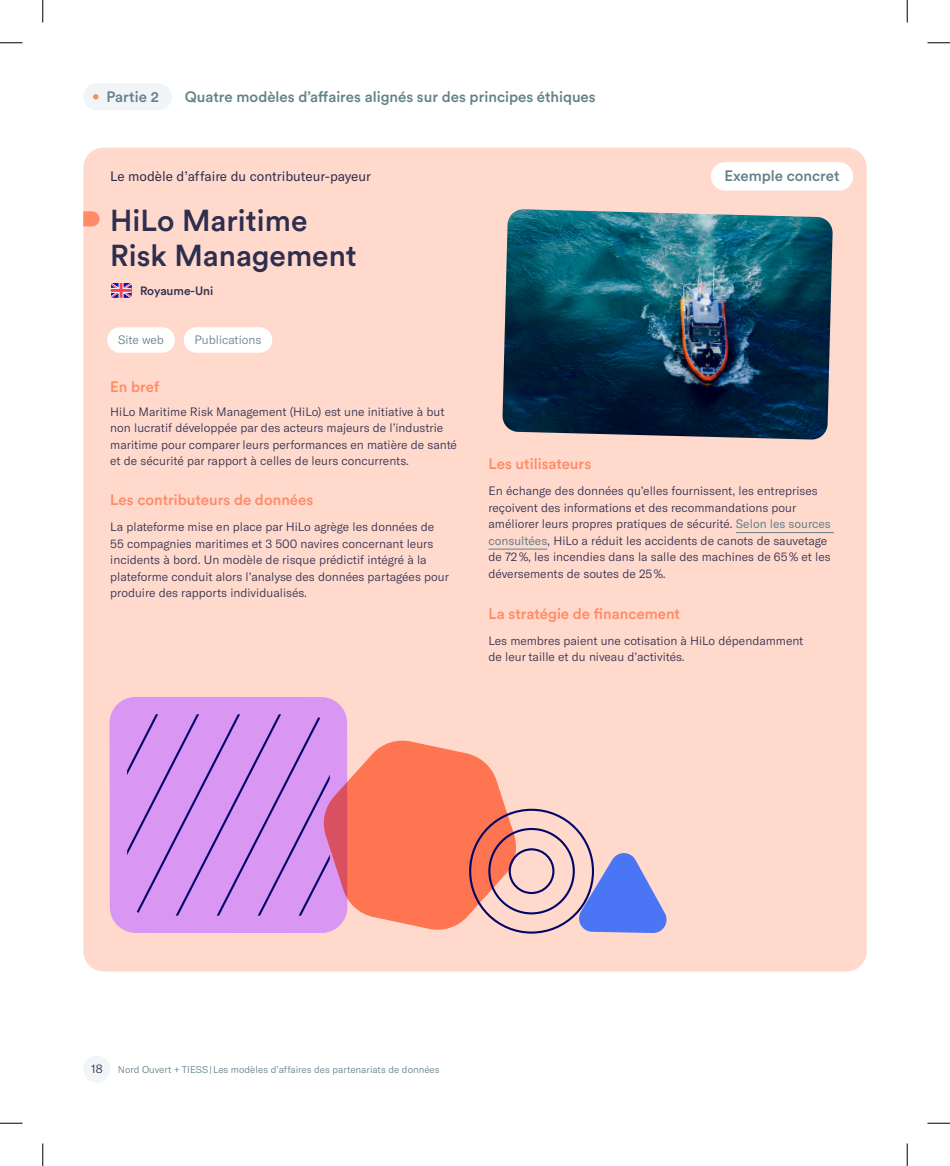
<style>
.page{position:relative;width:950px;height:1166px;background:#fff}
.page>*{position:absolute;margin:0;border:0;box-sizing:border-box;transform-origin:0 0}
.t1{font:500 30px/34.5px "Circular Std";color:#2e2e4f}
.t2{font:500 15px "Circular Std";color:#63818a}
.t3{font:500 15px "Circular Std";color:#ff8a66}
.t4{font:13.5px "GT America";color:#2e2e4f}
.t5{font:300 12px/16.5px "GT America";color:#2e2e4f}
.t6{font:300 12px "GT America";color:#63818a}
.t7{font:500 12px "Circular Std";letter-spacing:-.005em;color:#2e2e4f}
.t8{font:300 9.75px "GT America";color:#63818a}
.s1{font-weight:400;color:#63818a}
</style>
<div class="page">
<div style="left:83px;top:1055px;width:27px;height:27px;background:#f2f5f7;border-radius:50%"></div>
<div style="left:83px;top:148px;width:783px;height:823px;background:#ffd9cc;border-radius:20px"></div>
<img style="left:502px;top:209px;width:330px;height:231px">
<div style="left:83px;top:83px;width:89px;height:27px;background:#f2f5f7;border-radius:14px"></div>
<svg style="left:93px;top:94px;width:5px;height:5px"></svg>
<div style="left:710px;top:162px;width:143px;height:29px;background:#fff;border-radius:14px"></div>
<div style="left:107px;top:327px;width:68px;height:26px;background:#fff;border-radius:13px"></div>
<div style="left:184px;top:327px;width:88px;height:26px;background:#fff;border-radius:13px"></div>
<svg style="left:83px;top:211px;width:17px;height:15px"></svg>
<hr style="left:736px;top:532px;width:98px;height:1px;background:#63818a">
<hr style="left:488px;top:549px;width:59px;height:1px;background:#63818a">
<svg style="left:110px;top:283px;width:22px;height:15px"></svg>
<div style="left:110px;top:697px;width:236px;height:235px;background:#d996f2"></div>
<svg style="left:127px;top:714px;width:540px;height:220px"></svg>
<svg style="left:0;top:42px;width:22px;height:1px"></svg>
<svg style="left:927px;top:42px;width:23px;height:1px"></svg>
<svg style="left:0;top:1122px;width:22px;height:1px"></svg>
<svg style="left:927px;top:1122px;width:23px;height:1px"></svg>
<svg style="left:42px;top:0;width:1px;height:22px"></svg>
<svg style="left:42px;top:1143px;width:1px;height:23px"></svg>
<svg style="left:906px;top:0;width:1px;height:22px"></svg>
<svg style="left:906px;top:1143px;width:1px;height:23px"></svg>
<p class="t2" style="left:107px;top:87px;width:54px">Partie 2</p>
<p class="t2" style="left:185px;top:87px;width:412px">Quatre modèles d’affaires alignés sur des principes éthiques</p>
<p class="t4" style="left:110px;top:168px;width:262px">Le modèle d’affaire du contributeur-payeur</p>
<h1 class="t1" style="left:110px;top:203px;width:248px">HiLo Maritime<br>Risk Management</h1>
<p class="t7" style="left:140px;top:283px;width:75px">Royaume-Uni</p>
<p class="t6" style="left:118px;top:332px;width:48px">Site web</p>
<p class="t6" style="left:194px;top:332px;width:68px">Publications</p>
<p class="t3" style="left:110px;top:377px;width:51px">En bref</p>
<p class="t5" style="left:110px;top:403px;width:348px">HiLo Maritime Risk Management (HiLo) est une initiative à but non lucratif développée par des acteurs majeurs de l’industrie maritime pour comparer leurs performances en matière de santé et de sécurité par rapport à celles de leurs concurrents.</p>
<p class="t3" style="left:488px;top:454px;width:104px">Les utilisateurs</p>
<p class="t2" style="left:724px;top:166px;width:117px">Exemple concret</p>
<p class="t3" style="left:110px;top:490px;width:204px">Les contributeurs de données</p>
<p class="t5" style="left:110px;top:519px;width:340px">La plateforme mise en place par HiLo agrège les données de 55 compagnies maritimes et 3 500 navires concernant leurs incidents à bord. Un modèle de risque prédictif intégré à la plateforme conduit alors l’analyse des données partagées pour produire des rapports individualisés.</p>
<p class="t5" style="left:488px;top:482px;width:344px">En échange des données qu’elles fournissent, les entreprises reçoivent des informations et des recommandations pour améliorer leurs propres pratiques de sécurité. <span class="s1">Selon les sources consultées</span>, HiLo a réduit les accidents de canots de sauvetage de 72 %, les incendies dans la salle des machines de 65 % et les déversements de soutes de 25 %.</p>
<p class="t3" style="left:488px;top:604px;width:193px">La stratégie de financement</p>
<p class="t5" style="left:488px;top:632px;width:316px">Les membres paient une cotisation à HiLo dépendamment de leur taille et du niveau d’activités.</p>
<p class="t5" style="left:91px;top:1060px;width:13px">18</p>
<p class="t8" style="left:118px;top:1063px;width:323px">Nord Ouvert + TIESS | Les modèles d’affaires des partenariats de données</p>
</div>
